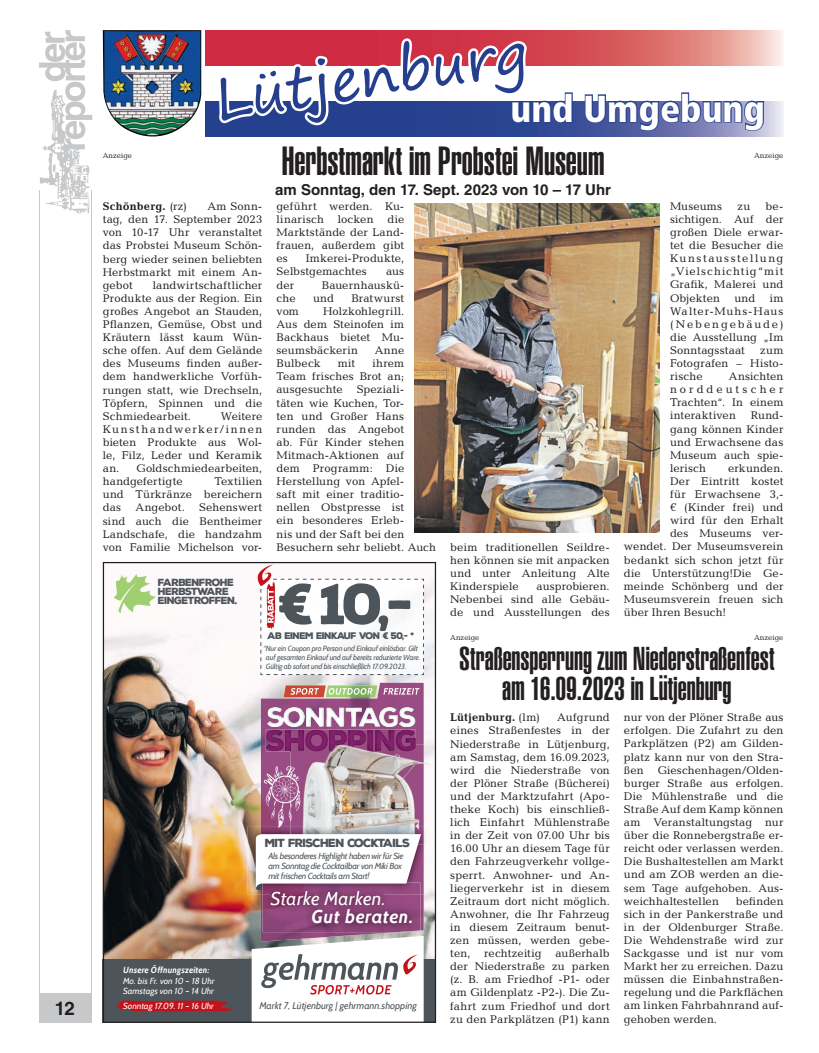
<style>
.page{position:relative;width:819px;height:1053px;background:#fff}
.page>*{position:absolute;margin:0;border:0;box-sizing:border-box;transform-origin:0 0}
.t1{font:57.5px "Segoe Print";color:#253f8e}
.t2{font:900 55.62px "Nexa Rust Sans";color:#4d545a}
.t3{font:40px "Helvetica LT Std Ultra Comp";letter-spacing:-.005em;color:#231f20}
.t4{font:900 condensed 37.5px "Frutiger LT Std";color:#fff}
.t5{font:32.5px/30px "Helvetica LT Std Ultra Comp";letter-spacing:-.005em;color:#231f20;text-align:center}
.t6{font:700 18.75px "Helvetica LT Std";color:#231f20}
.t7{font:italic 18.5px/18.1px "Cabin";letter-spacing:.02em;color:#fff}
.t8{font:700 15px "Helvetica LT Std";letter-spacing:-.005em;color:#231f20}
.t9{font:900 11.38px "Nexa Rust Sans";letter-spacing:-.08em;color:#4d545a}
.t10{font:11.25px/13.1px "Candida Std";letter-spacing:.015em;color:#231f20;text-align:justify}
.t11{font:700 11.25px "Candida Std";letter-spacing:.015em;color:#231f20}
.t12{font:900 10px/8.8px "Nexa Rust Sans";letter-spacing:-.07em;color:#4d545a}
.t13{font:italic 9.62px "Cabin";color:#4d545a}
.t14{font:900 9.25px "Nexa Rust Sans";letter-spacing:-.08em;color:#4d545a}
.t15{font:italic 8.75px/10px "Cabin";letter-spacing:-.03em;color:#4d545a}
.t16{font:italic 700 8.75px/11.4px "Cabin";color:#fff}
.t17{font:italic 8.75px/14.6px "Cabin";color:#fff}
.t18{font:italic 7.5px/9px "Cabin";letter-spacing:-.02em;color:#4d545a}
.t19{font:7.5px "Candida Std";color:#231f20}
.s1{font-weight:400}
.s2{font-weight:700}
</style>
<div class="page">
<div style="left:39px;top:993px;width:53px;height:29px;background:#c7c8ca"></div>
<hr style="left:91px;top:190px;width:1px;height:832px;background:#c7c8ca">
<hr style="left:39px;top:190px;width:1px;height:832px;background:#c7c8ca">
<img style="left:40px;top:149px;width:50px;height:65px">
<svg style="left:39px;top:30px;width:53px;height:119px"></svg>
<img style="left:103px;top:562px;width:333px;height:460px">
<svg style="left:206px;top:101px;width:577px;height:35px;background:#808aba"></svg>
<svg style="left:206px;top:30px;width:577px;height:36px;background:#dd7173"></svg>
<svg style="left:583px;top:92px;width:182px;height:40px"></svg>
<img style="left:103px;top:30px;width:98px;height:106px">
<svg style="left:214px;top:36px;width:360px;height:100px"></svg>
<img style="left:415px;top:204px;width:244px;height:329px">
<p class="t6" style="left:55px;top:996px;width:21px">12</p>
<p class="t1" style="left:207px;top:50px;width:317px;rotate:-9deg">Lütjenburg</p>
<p class="t4" style="left:510px;top:86px;width:256px">und Umgebung</p>
<p class="t3" style="left:281px;top:138px;width:325px">Herbstmarkt im Probstei Museum</p>
<p class="t8" style="left:275px;top:180px;width:337px">am Sonntag, den 17. Sept. 2023 von 10 – 17 Uhr</p>
<p class="t19" style="left:103px;top:151px;width:31px">Anzeige</p>
<p class="t19" style="left:754px;top:151px;width:31px">Anzeige</p>
<p class="t10" style="left:103px;top:200px;width:161px;text-indent:104px">Am Sonn&shy;tag, den 17. September 2023 von 10-17 Uhr veranstaltet das Probstei Museum Schön&shy;berg wieder seinen beliebten Herbstmarkt mit einem An&shy;gebot</p>
<p class="t11" style="left:103px;top:200px;width:86px">Schönberg. <span class="s1">(rz)</span></p>
<p class="t10" style="left:103px;top:278px;width:161px;text-indent:50px">landwirtschaftlicher Produkte aus der Region. Ein großes Angebot an Stauden, Pflanzen, Gemüse, Obst und Kräutern lässt kaum Wün&shy;sche offen. Auf dem Gelände des Museums finden außer&shy;dem handwerkliche Vorfüh&shy;rungen statt, wie Drechseln, Töpfern, Spinnen und die Schmiedearbeit.</p>
<p class="t10" style="left:103px;top:409px;width:161px;text-indent:118px">Weitere Kunsthandwerker/innen bieten Produkte aus Wol&shy;le, Filz, Leder und Keramik an. Goldschmiedearbeiten, handgefertigte</p>
<p class="t10" style="left:103px;top:475px;width:161px;text-indent:112px">Textilien und Türkränze bereichern das</p>
<p class="t10" style="left:103px;top:501px;width:161px;text-indent:96px">Sehenswert sind auch die Bentheimer Landschafe, die handzahm von Familie Michelson vor-</p>
<p class="t10" style="left:135px;top:501px;width:51px">Angebot.</p>
<p class="t10" style="left:276px;top:199px;width:129px">geführt werden. Ku&shy;linarisch locken die Marktstände der Land&shy;frauen, außerdem gibt es</p>
<p class="t10" style="left:276px;top:252px;width:129px;text-indent:29px">Imkerei-Produkte,<br>Selbstgemachtes</p>
<p class="t10" style="left:386px;top:265px;width:20px">aus</p>
<p class="t10" style="left:276px;top:278px;width:19px">der</p>
<p class="t10" style="left:322px;top:278px;width:84px">Bauernhauskü-</p>
<p class="t10" style="left:276px;top:291px;width:21px">che</p>
<p class="t10" style="left:313px;top:291px;width:22px">und</p>
<p class="t10" style="left:351px;top:291px;width:54px">Bratwurst</p>
<p class="t10" style="left:276px;top:304px;width:24px">vom</p>
<p class="t10" style="left:276px;top:304px;width:129px;text-indent:47px">Holzkohlegrill.<br>Aus dem Steinofen im Backhaus bietet Mu&shy;seumsbäckerin</p>
<p class="t10" style="left:375px;top:344px;width:31px">Anne</p>
<p class="t10" style="left:276px;top:357px;width:161px;text-align:left;text-indent:96px">ihrem<br>Team frisches Brot an; ausgesuchte Speziali-<br>täten wie Kuchen, Tor-<br>ten und Großer Hans runden das Angebot<br>ab. Für Kinder stehen<br>Mitmach-Aktionen auf<br>dem Programm: Die<br>Herstellung von Apfel-<br>saft mit einer traditio&shy;nellen Obstpresse ist<br>ein besonderes Erleb-<br>nis und der Saft bei den<br>Besuchern sehr beliebt. Auch</p>
<p class="t10" style="left:276px;top:357px;width:46px">Bulbeck</p>
<p class="t10" style="left:338px;top:357px;width:19px">mit</p>
<p class="t12" style="left:158px;top:578px;width:81px">FARBENFROHE<br>HERBSTWARE<br>EINGETROFFEN.</p>
<p class="t2" style="left:278px;top:566px;width:138px">€ 10,-</p>
<p class="t18" style="left:266px;top:644px;width:156px;text-indent:-3px">* Nur ein Coupon pro Person und Einkauf einlösbar. Gilt auf gesamten Einkauf und auf bereits reduzierte Ware.<br>Gültig ab sofort und bis einschließlich 17.09.2023.</p>
<p class="t14" style="left:267px;top:629px;width:148px">AB EINEM EINKAUF VON € 50,- *</p>
<p class="t16" style="left:123px;top:964px;width:93px">Unsere Öffnungszeiten:<br><span class="s1">Mo. bis Fr. von 10 – 18 Uhr</span></p>
<p class="t17" style="left:123px;top:983px;width:92px">Samstags von 10 – 14 Uhr<br>Sonntag 17.09. 11 – 16 Uhr</p>
<p class="t9" style="left:265px;top:834px;width:147px">MIT FRISCHEN COCKTAILS</p>
<p class="t15" style="left:268px;top:850px;width:136px">Als besonderes Highlight haben wir für Sie am Sonntag die Cocktailbar von Miki Box mit frischen Cocktails am Start!</p>
<p class="t7" style="left:311px;top:889px;width:104px;text-indent:-41px">Starke Marken.<br><span class="s2">Gut beraten.</span></p>
<p class="t13" style="left:259px;top:999px;width:159px">Markt 7, Lütjenburg | gehrmann.shopping</p>
<p class="t10" style="left:450px;top:540px;width:161px">beim traditionellen Seildre&shy;hen können sie mit anpacken und unter Anleitung Alte Kinderspiele</p>
<p class="t10" style="left:450px;top:579px;width:161px;text-indent:86px">ausprobieren.<br>Nebenbei sind alle Gebäu&shy;de und Ausstellungen des</p>
<p class="t10" style="left:670px;top:199px;width:115px;text-indent:95px">be&shy;sichtigen. Auf der großen Diele erwar&shy;tet die Besucher die Kunstausstellung „Vielschichtig“mit Grafik, Malerei und Objekten</p>
<p class="t10" style="left:670px;top:199px;width:54px">Museums</p>
<p class="t10" style="left:737px;top:199px;width:14px">zu</p>
<p class="t10" style="left:734px;top:291px;width:22px">und</p>
<p class="t10" style="left:670px;top:291px;width:115px;text-indent:100px">im Walter-Muhs-Haus (Nebengebäude) die Ausstellung „Im Sonntagsstaat</p>
<p class="t10" style="left:670px;top:343px;width:115px;text-indent:90px">zum Fotografen – Histo&shy;rische</p>
<p class="t10" style="left:670px;top:370px;width:115px;text-indent:59px">Ansichten norddeutscher Trachten“. In einem interaktiven</p>
<p class="t10" style="left:670px;top:409px;width:115px;text-indent:81px">Rund&shy;gang können Kinder und Erwachsene das Museum auch spie&shy;lerisch</p>
<p class="t10" style="left:728px;top:461px;width:57px">erkunden.</p>
<p class="t10" style="left:670px;top:474px;width:115px">Der Eintritt kostet</p>
<p class="t10" style="left:670px;top:487px;width:115px">für Erwachsene 3,-</p>
<p class="t10" style="left:670px;top:501px;width:115px">€ (Kinder frei) und</p>
<p class="t10" style="left:670px;top:514px;width:115px">wird für den Erhalt</p>
<p class="t10" style="left:670px;top:527px;width:115px">des Museums ver-</p>
<p class="t10" style="left:624px;top:540px;width:161px">wendet. Der Museumsverein</p>
<p class="t10" style="left:624px;top:553px;width:161px">bedankt sich schon jetzt für</p>
<p class="t10" style="left:624px;top:566px;width:161px">die Unterstützung!Die Ge-</p>
<p class="t10" style="left:624px;top:579px;width:161px">meinde Schönberg und der</p>
<p class="t10" style="left:624px;top:592px;width:161px">Museumsverein freuen sich</p>
<p class="t10" style="left:624px;top:605px;width:104px">über Ihren Besuch!</p>
<p class="t19" style="left:450px;top:633px;width:31px">Anzeige</p>
<p class="t19" style="left:754px;top:633px;width:31px">Anzeige</p>
<p class="t5" style="left:459px;top:644px;width:316px">Straßensperrung zum Niederstraßenfest am 16.09.2023 in Lü tjenburg</p>
<p class="t11" style="left:450px;top:711px;width:91px">Lütjenburg. <span class="s1">(lm)</span></p>
<p class="t10" style="left:450px;top:711px;width:161px;text-indent:107px">Aufgrund eines Straßenfestes in der Niederstraße in Lü tjenburg, am Samstag, dem 16.09.2023, wird die Niederstraße von der Plö ner Straße (Bü cherei) und der Marktzufahrt (Apo&shy;theke Koch) bis einschließ&shy;lich Einfahrt Mü hlenstraße in der Zeit von 07.00 Uhr bis 16.00 Uhr an diesem Tage fü r den Fahrzeugverkehr vollge&shy;sperrt. Anwohner- und An&shy;liegerverkehr ist in diesem Zeitraum dort nicht mö glich.<br>Anwohner, die Ihr Fahrzeug in diesem Zeitraum benut&shy;zen mü ssen, werden gebe&shy;ten, rechtzeitig außerhalb der Niederstraße zu parken (z. B. am Friedhof -P1- oder am Gildenplatz -P2-). Die Zu&shy;fahrt zum Friedhof und dort zu den Parkplä tzen (P1) kann</p>
<p class="t10" style="left:624px;top:710px;width:161px">nur von der Plö ner Straße aus erfolgen. Die Zufahrt zu den Parkplä tzen (P2) am Gilden&shy;platz kann nur von den Stra&shy;ßen Gieschenhagen/Olden&shy;burger Straße aus erfolgen.<br>Die Mü hlenstraße und die Straße Auf dem Kamp kö nnen am Veranstaltungstag nur ü ber die Ronnebergstraße er&shy;reicht oder verlassen werden.<br>Die Bushaltestellen am Markt und am ZOB werden an die&shy;sem Tage aufgehoben. Aus&shy;weichhaltestellen</p>
<p class="t10" style="left:624px;top:894px;width:161px;text-indent:112px">befinden sich in der Pankerstraße und in der Oldenburger Straße.<br>Die Wehdenstraße wird zur Sackgasse und ist nur vom Markt her zu erreichen. Dazu mü ssen die Einbahnstraßen&shy;regelung und die Parkflä chen am linken Fahrbahnrand auf&shy;gehoben werden.</p>
</div>
